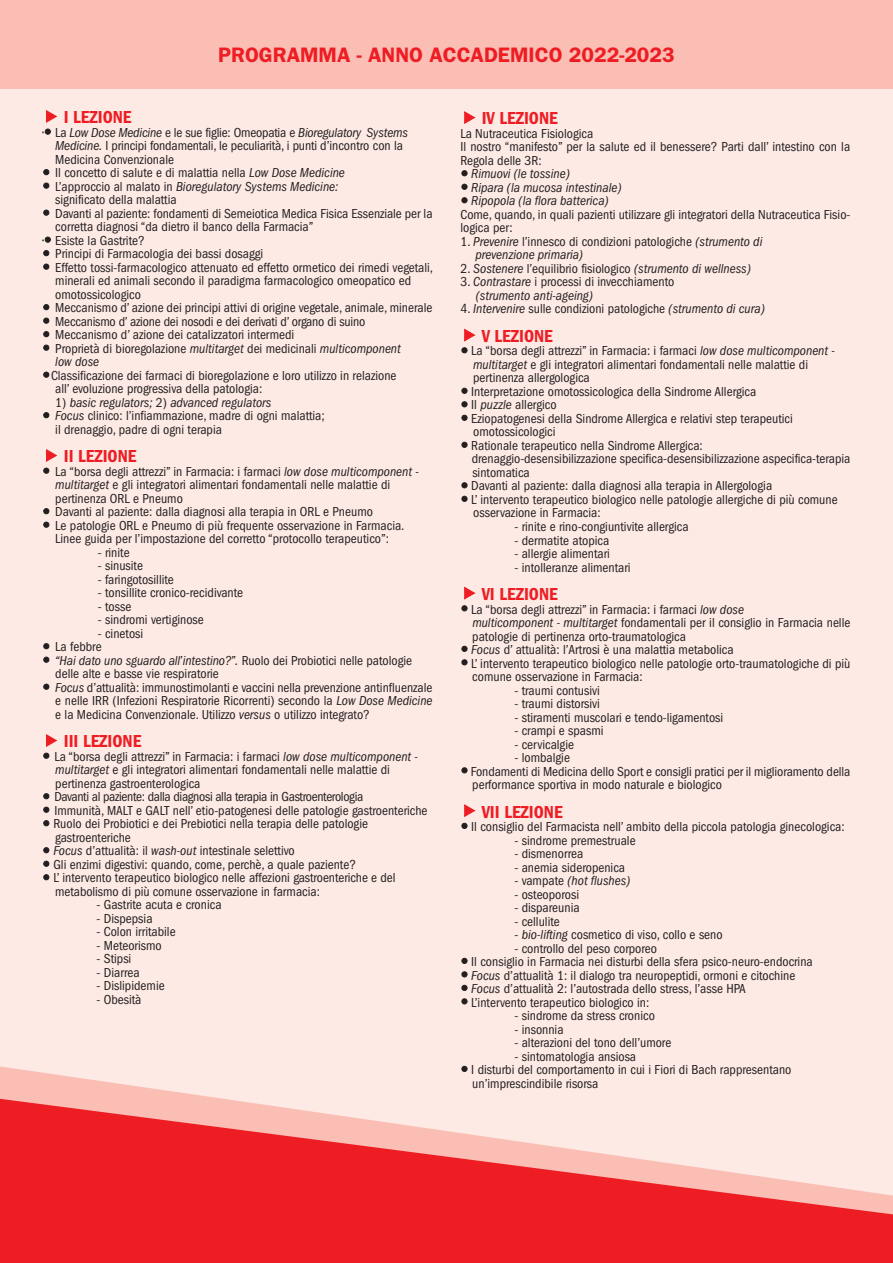
<style>
.page{position:relative;width:893px;height:1263px;background:#fff}
.page>*{position:absolute;margin:0;border:0;box-sizing:border-box;transform-origin:0 0}
.t1{font:600 21px "Franklin Gothic";color:#ee1d23}
.t2{font:600 condensed 18px "Franklin Gothic";color:#ee1d23}
.t3{font:condensed 13.5px/13.5px "Franklin Gothic";color:#231f20}
.t4{font:italic condensed 13.5px/13.5px "Franklin Gothic";color:#231f20}
.s1{font-style:italic}
.s2{font-style:normal}
</style>
<div class="page">
<div style="left:0;top:71px;width:893px;height:1149px;background:#fdeae5"></div>
<div style="left:0;top:1215px;width:893px;height:48px;background:#ee1d23"></div>
<svg style="left:0;top:1066px;width:893px;height:149px"></svg>
<div style="left:0;top:0;width:893px;height:89px;background:#fabeb4"></div>
<svg style="left:462px;top:1066px;width:5px;height:5px"></svg>
<h1 class="t1" style="left:218px;top:42px;width:458px">PROGRAMMA - ANNO ACCADEMICO 2022-2023</h1>
<h2 class="t2" style="left:64px;top:111px;width:69px">I LEZIONE</h2>
<p class="t3" style="left:55px;top:127px;width:379px;text-indent:-13px">• La <span class="s1">Low Dose Medicine</span> e le sue figlie: Omeopatia e <span class="s1">Bioregulatory Systems Medicine.</span> I principi fondamentali, le peculiarità, i punti d’incontro con la Medicina Convenzionale<br>Il concetto di salute e di malattia nella <span class="s1">Low Dose Medicine<br></span>L’approccio al malato in <span class="s1">Bioregulatory Systems Medicine:<br></span>significato della malattia<br>Davanti al paziente: fondamenti di Semeiotica Medica Fisica Essenziale per la corretta diagnosi “da dietro il banco della Farmacia”</p>
<p class="t3" style="left:55px;top:235px;width:379px;text-indent:-13px">• Esiste la Gastrite?<br>Principi di Farmacologia dei bassi dosaggi<br>Effetto tossi-farmacologico attenuato ed effetto ormetico dei rimedi vegetali, minerali ed animali secondo il paradigma farmacologico omeopatico ed omotossicologico<br>Meccanismo d’ azione dei principi attivi di origine vegetale, animale, minerale Meccanismo d’ azione dei nosodi e dei derivati d’ organo di suino<br>Meccanismo d’ azione dei catalizzatori intermedi<br>Proprietà di bioregolazione <span class="s1">multitarget</span> dei medicinali <span class="s1">multicomponent<br>low dose</span></p>
<p class="t3" style="left:55px;top:370px;width:343px;text-indent:-4px">Classificazione dei farmaci di bioregolazione e loro utilizzo in relazione all’ evoluzione progressiva della patologia:</p>
<p class="t3" style="left:55px;top:397px;width:271px">1) <span class="s1">basic regulators;</span> 2) <span class="s1">advanced regulators<br>Focus</span> clinico: l’infiammazione, madre di ogni malattia; il drenaggio, padre di ogni terapia</p>
<h2 class="t2" style="left:64px;top:450px;width:74px">II LEZIONE</h2>
<p class="t3" style="left:55px;top:466px;width:365px">La “borsa degli attrezzi” in Farmacia: i farmaci <span class="s1">low dose multicomponent - multitarget</span> e gli integratori alimentari fondamentali nelle malattie di pertinenza ORL e Pneumo<br>Davanti al paziente: dalla diagnosi alla terapia in ORL e Pneumo<br>Le patologie ORL e Pneumo di più frequente osservazione in Farmacia.<br>Linee guida per l’impostazione del corretto “protocollo terapeutico”:</p>
<p class="t3" style="left:98px;top:547px;width:33px">- rinite</p>
<p class="t3" style="left:98px;top:560px;width:47px">- sinusite</p>
<p class="t3" style="left:98px;top:574px;width:78px">- faringotosillite</p>
<p class="t3" style="left:98px;top:587px;width:147px">- tonsillite cronico-recidivante</p>
<p class="t3" style="left:98px;top:601px;width:35px">- tosse</p>
<p class="t3" style="left:98px;top:614px;width:108px">- sindromi vertiginose</p>
<p class="t3" style="left:55px;top:628px;width:379px;text-indent:43px">- cinetosi<br>La febbre<br><span class="s1">“Hai dato uno sguardo all’intestino?”.</span> Ruolo dei Probiotici nelle patologie delle alte e basse vie respiratorie<br><span class="s1">Focus</span> d’attualità: immunostimolanti e vaccini nella prevenzione antinfluenzale e nelle IRR (Infezioni Respiratorie Ricorrenti) secondo la <span class="s1">Low Dose Medicine </span>e la Medicina Convenzionale. Utilizzo <span class="s1">versus</span> o utilizzo integrato?</p>
<h2 class="t2" style="left:64px;top:735px;width:79px">III LEZIONE</h2>
<p class="t3" style="left:53px;top:751px;width:376px">La “borsa degli attrezzi” in Farmacia: i farmaci <span class="s1">low dose multicomponent - multitarget</span> e gli integratori alimentari fondamentali nelle malattie di pertinenza gastroenterologica<br>Davanti al paziente: dalla diagnosi alla terapia in Gastroenterologia<br>Immunità, MALT e GALT nell’ etio-patogenesi delle patologie gastroenteriche Ruolo dei Probiotici e dei Prebiotici nella terapia delle patologie gastroenteriche<br><span class="s1">Focus</span> d’attualità: il <span class="s1">wash-out</span> intestinale selettivo<br>Gli enzimi digestivi: quando, come, perchè, a quale paziente?<br>L’ intervento terapeutico biologico nelle affezioni gastroenteriche e del metabolismo di più comune osservazione in farmacia:</p>
<p class="t3" style="left:97px;top:899px;width:127px">- Gastrite acuta e cronica</p>
<p class="t3" style="left:97px;top:913px;width:58px">- Dispepsia</p>
<p class="t3" style="left:97px;top:926px;width:81px">- Colon irritabile</p>
<p class="t3" style="left:97px;top:940px;width:67px">- Meteorismo</p>
<p class="t3" style="left:97px;top:953px;width:36px">- Stipsi</p>
<p class="t3" style="left:97px;top:967px;width:45px">- Diarrea</p>
<p class="t3" style="left:97px;top:980px;width:70px">- Dislipidemie</p>
<p class="t3" style="left:97px;top:994px;width:46px">- Obesità</p>
<h2 class="t2" style="left:482px;top:112px;width:78px">IV LEZIONE</h2>
<p class="t3" style="left:460px;top:128px;width:391px">La Nutraceutica Fisiologica<br>Il nostro “manifesto” per la salute ed il benessere? Parti dall’ intestino con la<br>Regola delle 3R:</p>
<p class="t4" style="left:471px;top:168px;width:152px">Rimuovi (le tossine)<br>Ripara (la mucosa intestinale)<br>Ripopola (la flora batterica)</p>
<p class="t3" style="left:460px;top:209px;width:392px">Come, quando, in quali pazienti utilizzare gli integratori della Nutraceutica Fisio&shy;logica per:</p>
<p class="t4" style="left:475px;top:236px;width:289px;text-indent:-15px"><span class="s2">1.</span> Prevenire <span class="s2">l’innesco di condizioni patologiche</span> (strumento di prevenzione primaria)</p>
<p class="t4" style="left:460px;top:263px;width:292px"><span class="s2">2.</span> Sostenere <span class="s2">l’equilibrio fisiologico</span> (strumento di wellness)</p>
<p class="t4" style="left:476px;top:276px;width:200px;text-indent:-15px"><span class="s2">3.</span> Contrastare <span class="s2">i processi di invecchiamento </span>(strumento anti-ageing)</p>
<p class="t3" style="left:460px;top:303px;width:306px">4. <span class="s1">Intervenire</span> sulle condizioni patologiche <span class="s1">(strumento di cura)</span></p>
<h2 class="t2" style="left:482px;top:330px;width:73px">V LEZIONE</h2>
<p class="t3" style="left:471px;top:345px;width:381px">La “borsa degli attrezzi” in Farmacia: i farmaci <span class="s1">low dose multicomponent - multitarget</span> e gli integratori alimentari fondamentali nelle malattie di pertinenza allergologica<br>Interpretazione omotossicologica della Sindrome Allergica<br>Il <span class="s1">puzzle</span> allergico<br>Eziopatogenesi della Sindrome Allergica e relativi step terapeutici omotossicologici<br>Rationale terapeutico nella Sindrome Allergica: drenaggio-desensibilizzazione specifica-desensibilizzazione aspecifica-terapia sintomatica<br>Davanti al paziente: dalla diagnosi alla terapia in Allergologia<br>L’ intervento terapeutico biologico nelle patologie allergiche di più comune osservazione in Farmacia:</p>
<p class="t3" style="left:514px;top:521px;width:176px">- rinite e rino-congiuntivite allergica</p>
<p class="t3" style="left:514px;top:534px;width:96px">- dermatite atopica</p>
<p class="t3" style="left:514px;top:548px;width:97px">- allergie alimentari</p>
<p class="t3" style="left:514px;top:561px;width:118px">- intolleranze alimentari</p>
<h2 class="t2" style="left:482px;top:588px;width:78px">VI LEZIONE</h2>
<p class="t3" style="left:471px;top:603px;width:381px">La “borsa degli attrezzi” in Farmacia: i farmaci <span class="s1">low dose<br>multicomponent - multitarget</span> fondamentali per il consiglio in Farmacia nelle patologie di pertinenza orto-traumatologica<br><span class="s1">Focus</span> d’ attualità: l’Artrosi è una malattia metabolica<br>L’ intervento terapeutico biologico nelle patologie orto-traumatologiche di più comune osservazione in Farmacia:</p>
<p class="t3" style="left:514px;top:684px;width:87px">- traumi contusivi</p>
<p class="t3" style="left:514px;top:698px;width:87px">- traumi distorsivi</p>
<p class="t3" style="left:514px;top:711px;width:210px">- stiramenti muscolari e tendo-ligamentosi</p>
<p class="t3" style="left:514px;top:725px;width:91px">- crampi e spasmi</p>
<p class="t3" style="left:514px;top:738px;width:61px">- cervicalgie</p>
<p class="t3" style="left:471px;top:752px;width:381px;text-indent:44px">- lombalgie<br>Fondamenti di Medicina dello Sport e consigli pratici per il miglioramento della performance sportiva in modo naturale e biologico</p>
<h2 class="t2" style="left:482px;top:805px;width:82px">VII LEZIONE</h2>
<p class="t3" style="left:471px;top:821px;width:375px">Il consiglio del Farmacista nell’ ambito della piccola patologia ginecologica:</p>
<p class="t3" style="left:514px;top:834px;width:123px">- sindrome premestruale</p>
<p class="t3" style="left:514px;top:848px;width:70px">- dismenorrea</p>
<p class="t3" style="left:514px;top:861px;width:112px">- anemia sideropenica</p>
<p class="t4" style="left:514px;top:875px;width:117px"><span class="s2">- vampate</span> (hot flushes)</p>
<p class="t3" style="left:514px;top:888px;width:66px">- osteoporosi</p>
<p class="t3" style="left:514px;top:902px;width:67px">- dispareunia</p>
<p class="t3" style="left:514px;top:915px;width:47px">- cellulite</p>
<p class="t3" style="left:514px;top:929px;width:210px">- <span class="s1">bio-lifting</span> cosmetico di viso, collo e seno</p>
<p class="t3" style="left:471px;top:942px;width:343px;text-indent:43px">- controllo del peso corporeo<br>Il consiglio in Farmacia nei disturbi della sfera psico-neuro-endocrina <span class="s1">Focus</span> d’attualità 1: il dialogo tra neuropeptidi, ormoni e citochine <span class="s1">Focus</span> d’attualità 2: l’autostrada dello stress, l’asse HPA<br>L’intervento terapeutico biologico in:</p>
<p class="t3" style="left:514px;top:1010px;width:142px">- sindrome da stress cronico</p>
<p class="t3" style="left:514px;top:1023px;width:51px">- insonnia</p>
<p class="t3" style="left:514px;top:1037px;width:158px">- alterazioni del tono dell’umore</p>
<p class="t3" style="left:471px;top:1050px;width:322px;text-indent:43px">- sintomatologia ansiosa<br>I disturbi del comportamento in cui i Fiori di Bach rappresentano un’imprescindibile risorsa</p>
</div>
